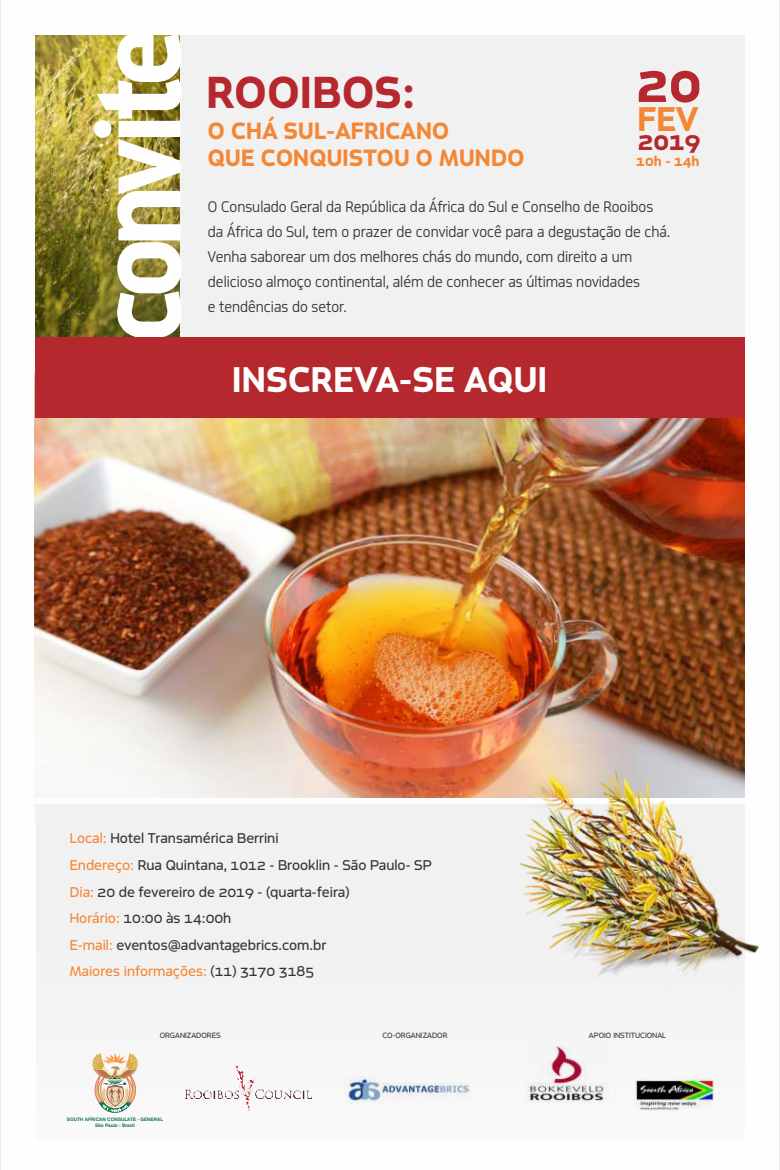
<style>
.page{position:relative;width:780px;height:1170px;background:#fff}
.page>*{position:absolute;margin:0;border:0;box-sizing:border-box;transform-origin:0 0}
.t1{font:55.88px "Metroflex Wd W00 442 Bold OS";color:#b4282e}
.t2{font:47.5px "Metroflex Wd W00 442 Bold OS";letter-spacing:.015em;color:#b4282e}
.t3{font:37.88px "Metroflex Wd W00 442 Bold OS";letter-spacing:.015em;color:#fefefe}
.t4{font:36.38px "Metroflex Wd W00 442 Bold OS";color:#f58634}
.t5{font:26.75px "Metroflex Wd W00 442 Bold OS";color:#b4282e}
.t6{font:25px/26.4px "Metroflex Wd W00 442 Bold OS";letter-spacing:.015em;color:#f58634}
.t7{font:16.25px/24.9px "Metroflex Uni W00 312 Light OS";color:#373435}
.t8{font:15px/26.6px "Metroflex Wd W00 422 Reg OS";color:#373435}
.t9{font:15px "Metroflex Wd W00 442 Bold OS";color:#f58634}
.t10{font:8.12px "Metroflex Wd W00 422 Reg OS";color:#373435}
.t11{font:700 4.75px/5.6px "Swiss 721 BT";color:#167450;text-align:center}
.s1{color:#f58634}
</style>
<div class="page">
<div style="left:173px;top:35px;width:571px;height:309px;background:#f1f1f2"></div>
<img style="left:35px;top:417px;width:709px;height:407px">
<img style="left:35px;top:35px;width:59px;height:302px">
<img style="left:94px;top:35px;width:88px;height:302px">
<div style="left:35px;top:337px;width:709px;height:80px;background:#b4282e"></div>
<div style="left:36px;top:800px;width:708px;height:339px;background:#f1f1f2"></div>
<div style="left:35px;top:798px;width:709px;height:5px;background:#fefefe"></div>
<img style="left:528px;top:1045px;width:76px;height:57px">
<img style="left:635px;top:1078px;width:78px;height:32px">
<img style="left:344px;top:1077px;width:126px;height:25px">
<img style="left:185px;top:1066px;width:127px;height:48px">
<svg style="left:92px;top:1053px;width:46px;height:60px"></svg>
<img style="left:517px;top:766px;width:242px;height:221px">
<h2 class="t2" style="left:206px;top:70px;width:210px">ROOIBOS:</h2>
<h3 class="t6" style="left:208px;top:119px;width:318px">O CHÁ SUL-AFRICANO<br>QUE CONQUISTOU O MUNDO</h3>
<h1 class="t1" style="left:636px;top:57px;width:67px">20</h1>
<h3 class="t4" style="left:637px;top:101px;width:62px">FEV</h3>
<h3 class="t5" style="left:637px;top:129px;width:64px">2019</h3>
<p class="t9" style="left:636px;top:153px;width:65px">10h - 14h</p>
<p class="t7" style="left:208px;top:194px;width:464px">O Consulado Geral da República da África do Sul e Conselho de Rooibos da África do Sul, tem o prazer de convidar você para a degustação de chá.<br>Venha saborear um dos melhores chás do mundo, com direito a um delicioso almoço continental, além de conhecer as últimas novidades<br>e tendências do setor.</p>
<h3 class="t3" style="left:232px;top:361px;width:316px">INSCREVA-SE AQUI</h3>
<p class="t8" style="left:70px;top:825px;width:363px"><span class="s1">Local:</span> Hotel Transamérica Berrini<br><span class="s1">Endereço:</span> Rua Quintana, 1012 - Brooklin - São Paulo- SP <span class="s1">Dia:</span> 20 de fevereiro de 2019 - (quarta-feira)<br><span class="s1">Horário:</span> 10:00 às 14:00h<br><span class="s1">E-mail:</span> eventos@advantagebrics.com.br<br><span class="s1">Maiores informações:</span> (11) 3170 3185</p>
<p class="t10" style="left:160px;top:1031px;width:63px">ORGANIZADORES</p>
<p class="t10" style="left:382px;top:1031px;width:66px">CO-ORGANIZADOR</p>
<p class="t11" style="left:67px;top:1117px;width:98px">SOUTH AFRICAN CONSULATE - GENERAL<br>São Paulo - Brazil</p>
<p class="t10" style="left:589px;top:1031px;width:79px">APOIO INSTITUCIONAL</p>
</div>
